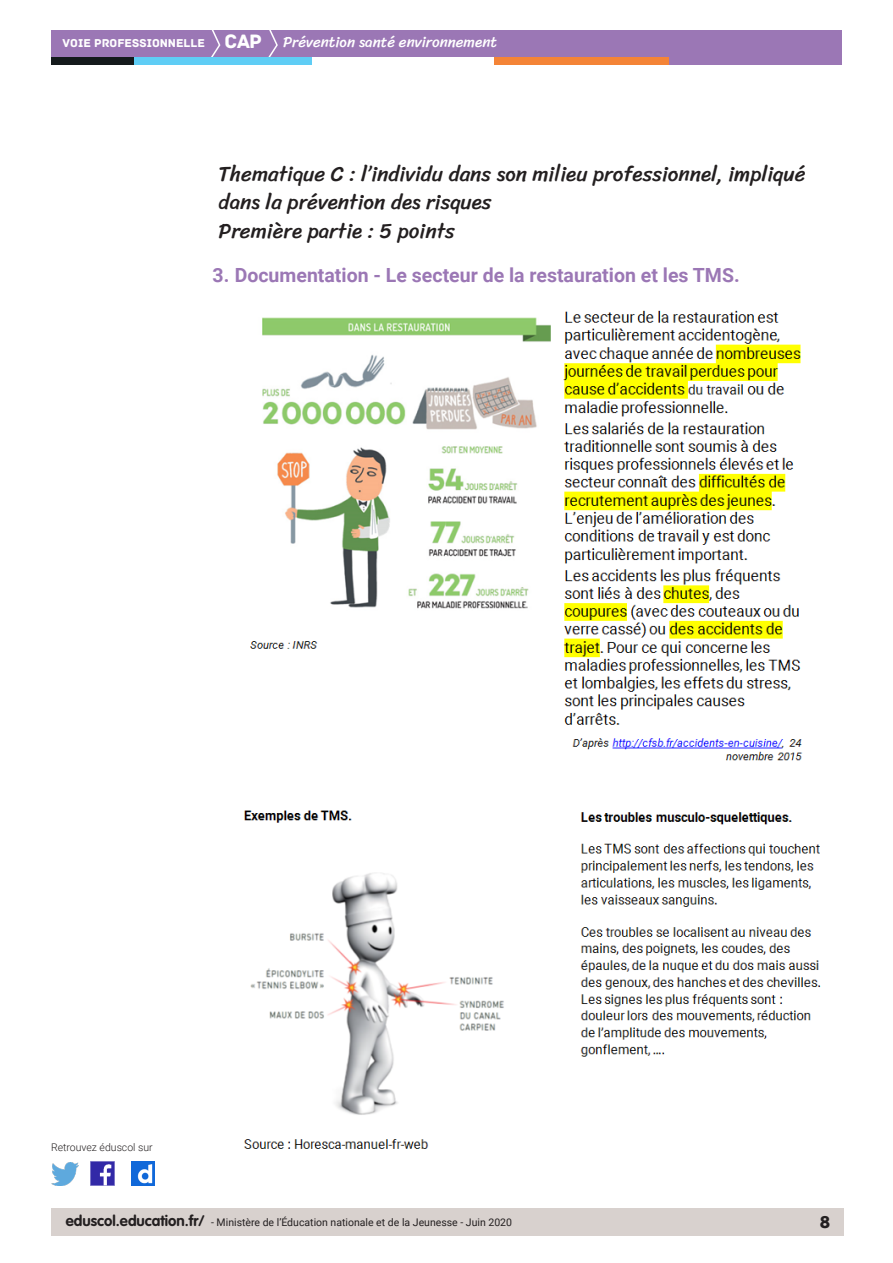
<style>
.page{position:relative;width:893px;height:1263px;background:#fff}
.page>*{position:absolute;margin:0;border:0;box-sizing:border-box;transform-origin:0 0}
._02_titre_1{font:21px/28.5px "Sriracha";color:#231f20}
.t1{font:700 19.5px "Roboto";color:#9b77b5}
.t2{font:18px "Archive";color:#231f20}
.t3{font:15px "Sriracha";color:#fff}
.t4{font:10.5px "Roboto";color:#231f20}
.t5{font:300 10.5px "Roboto";color:#231f20}
.s1{font-family:"Archive";font-size:12px}
.s2{font-family:"Archive";font-size:20.4px}
.s3{font-family:"VAG Rounded Std";font-weight:700;font-size:15px}
</style>
<div class="page">
<div style="left:51px;top:1209px;width:792px;height:27px;background:#d8d1ce"></div>
<div style="left:51px;top:30px;width:791px;height:27px;background:#9b77b5"></div>
<svg style="left:211px;top:30px;width:10px;height:27px"></svg>
<svg style="left:268px;top:30px;width:10px;height:27px"></svg>
<div style="left:133px;top:57px;width:179px;height:8px;background:#5fcdf5"></div>
<div style="left:51px;top:57px;width:82px;height:8px;background:#141a1c"></div>
<div style="left:667px;top:57px;width:175px;height:8px;background:#9b77b5"></div>
<div style="left:494px;top:57px;width:175px;height:8px;background:#f48437"></div>
<img style="left:91px;top:1162px;width:23px;height:23px">
<img style="left:51px;top:1163px;width:28px;height:22px">
<img style="left:132px;top:1162px;width:22px;height:23px">
<img style="left:250px;top:310px;width:553px;height:451px">
<img style="left:244px;top:810px;width:577px;height:339px">
<p class="t3" style="left:63px;top:33px;width:436px"><span class="s1">VOIE PROFESSIONNELLE</span> <span class="s2">CAP</span> Prévention santé environnement</p>
<p class="_02_titre_1" style="left:219px;top:159px;width:588px">Thematique C : l’individu dans son milieu professionnel, impliqué dans la prévention des risques<br>Première partie : 5 points</p>
<p class="t1" style="left:213px;top:262px;width:529px">3. Documentation - Le secteur de la restauration et les TMS.</p>
<p class="t5" style="left:51px;top:1140px;width:103px">Retrouvez éduscol sur</p>
<p class="t4" style="left:66px;top:1215px;width:448px"><span class="s3">eduscol.education.fr/</span> - Ministère de l’Éducation nationale et de la Jeunesse - Juin 2020</p>
<p class="t2" style="left:820px;top:1211px;width:12px">8</p>
</div>
